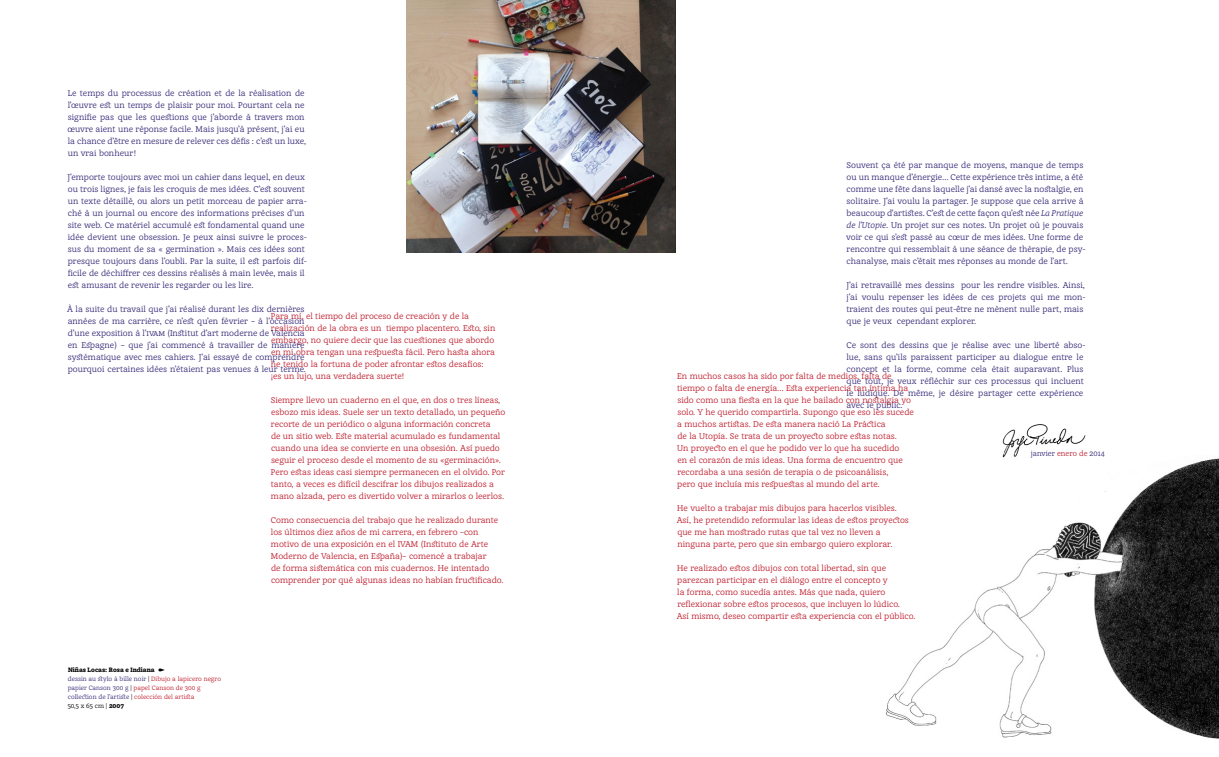
<style>
.page{position:relative;width:1219px;height:757px;background:#fff}
.page>*{position:absolute;margin:0;border:0;box-sizing:border-box;transform-origin:0 0}
.t1{font:8px/12px "Achille FYL";color:#382b78}
.t2{font:8px/12px "Achille FYL";color:#be1e2d}
.t3{font:7px "Achille FYL";color:#382b78}
.t4{font:6px/9px "Achille FYL";color:#382b78}
.s1{font-weight:900;color:#000}
.s2{color:#000}
.s3{color:#be1e2d}
.s4{font-style:italic}
</style>
<div class="page">
<img style="left:886px;top:458px;width:333px;height:281px">
<img style="left:996px;top:424px;width:93px;height:40px">
<img style="left:406px;top:0;width:269px;height:252px">
<p class="t1" style="left:67px;top:87px;width:240px">Le temps du processus de création et de la réalisation de l’œuvre est un temps de plaisir pour moi. Pourtant cela ne signifie pas que les questions que j’aborde à travers mon œuvre aient une réponse facile. Mais jusqu’à présent, j’ai eu la chance d’être en mesure de relever ces défis : c’est un luxe, un vrai bonheur!</p>
<p class="t1" style="left:68px;top:171px;width:241px">J’emporte toujours avec moi un cahier dans lequel, en deux ou trois lignes, je fais les croquis de mes idées. C’est souvent un texte détaillé, ou alors un petit morceau de papier arra&shy;ché à un journal ou encore des informations précises d’un site web. Ce matériel accumulé est fondamental quand une idée devient une obsession. Je peux ainsi suivre le proces&shy;sus du moment de sa « germination ». Mais ces idées sont presque toujours dans l’oubli. Par la suite, il est parfois dif&shy;ficile de déchiffrer ces dessins réalisés à main levée, mais il est amusant de revenir les regarder ou les lire.</p>
<p class="t1" style="left:67px;top:303px;width:240px">à la suite du travail que j’ai réalisé durant les dix dernières années de ma carrière, ce n’est qu’en février – à l’occasion d’une exposition à l’ivam (Institut d’art moderne de Valencia en Espagne) – que j’ai commencé à travailler de manière systématique avec mes cahiers. J’ai essayé de comprendre pourquoi certaines idées n’étaient pas venues à leur terme.</p>
<p class="t2" style="left:271px;top:310px;width:226px">Para mí, el tiempo del proceso de creación y de la realización de la obra es un tiempo placentero. Esto, sin embargo, no quiere decir que las cuestiones que abordo en mi obra tengan una respuesta fácil. Pero hasta ahora he tenido la fortuna de poder afrontar estos desafíos: ¡es un lujo, una verdadera suerte!</p>
<p class="t2" style="left:271px;top:394px;width:236px">Siempre llevo un cuaderno en el que, en dos o tres líneas, esbozo mis ideas. Suele ser un texto detallado, un pequeño recorte de un periódico o alguna información concreta<br>de un sitio web. Este material acumulado es fundamental cuando una idea se convierte en una obsesión. Así puedo seguir el proceso desde el momento de su «germinación».<br>Pero estas ideas casi siempre permanecen en el olvido. Por tanto, a veces es difícil descifrar los dibujos realizados a mano alzada, pero es divertido volver a mirarlos o leerlos.</p>
<p class="t2" style="left:271px;top:514px;width:234px">Como consecuencia del trabajo que he realizado durante los últimos diez años de mi carrera, en febrero –con motivo de una exposición en el IVAM (Instituto de Arte Moderno de Valencia, en España)– comencé a trabajar<br>de forma sistemática con mis cuadernos. He intentado comprender por qué algunas ideas no habían fructificado.</p>
<p class="t4" style="left:68px;top:665px;width:155px"><span class="s1">Niñas Locas: Rosa e Indiana<br></span>dessin au stylo à bille noir <span class="s2">|</span> <span class="s3">Dibujo a lapicero negro </span>papier Canson 300 g <span class="s2">|</span> <span class="s3">papel Canson de 300 g </span>collection de l’artiste <span class="s2">|</span> <span class="s3">colección del artista<br></span><span class="s2">50,5 x 65 cm |</span> <span class="s1">2007</span></p>
<p class="t1" style="left:846px;top:159px;width:241px">Souvent ça été par manque de moyens, manque de temps ou un manque d’énergie… Cette expérience très intime, a été comme une fête dans laquelle j’ai dansé avec la nostalgie, en solitaire. J’ai voulu la partager. Je suppose que cela arrive à beaucoup d’artistes. C’est de cette façon qu’est née <span class="s4">La Pratique de l’Utopie</span>. Un projet sur ces notes. Un projet où je pouvais voir ce qui s’est passé au cœur de mes idées. Une forme de rencontre qui ressemblait à une séance de thérapie, de psy&shy;chanalyse, mais c’était mes réponses au monde de l’art.</p>
<p class="t1" style="left:846px;top:279px;width:241px">J’ai retravaillé mes dessins pour les rendre visibles. Ainsi, j’ai voulu repenser les idées de ces projets qui me mon&shy;traient des routes qui peut-être ne mènent nulle part, mais que je veux cependant explorer.</p>
<p class="t1" style="left:846px;top:339px;width:241px">Ce sont des dessins que je réalise avec une liberté abso&shy;lue, sans qu’ils paraissent participer au dialogue entre le concept et la forme, comme cela était auparavant. Plus que tout, je veux réfléchir sur ces processus qui incluent le ludique. De même, je désire partager cette expérience avec le public.</p>
<p class="t2" style="left:677px;top:370px;width:238px">En muchos casos ha sido por falta de medios, falta de tiempo o falta de energía… Esta experiencia tan íntima ha sido como una fiesta en la que he bailado con nostalgia yo solo. Y he querido compartirla. Supongo que eso les sucede a muchos artistas. De esta manera nació La Práctica<br>de la Utopía. Se trata de un proyecto sobre estas notas.<br>Un proyecto en el que he podido ver lo que ha sucedido<br>en el corazón de mis ideas. Una forma de encuentro que recordaba a una sesión de terapia o de psicoanálisis,<br>pero que incluía mis respuestas al mundo del arte.</p>
<p class="t2" style="left:677px;top:502px;width:234px">He vuelto a trabajar mis dibujos para hacerlos visibles.<br>Así, he pretendido reformular las ideas de estos proyectos que me han mostrado rutas que tal vez no lleven a ninguna parte, pero que sin embargo quiero explorar.</p>
<p class="t2" style="left:677px;top:562px;width:240px">He realizado estos dibujos con total libertad, sin que parezcan participar en el diálogo entre el concepto y<br>la forma, como sucedía antes. Más que nada, quiero reflexionar sobre estos procesos, que incluyen lo lúdico.<br>Así mismo, deseo compartir esta experiencia con el público.</p>
<p class="t3" style="left:1031px;top:449px;width:76px">janvier <span class="s3">enero de</span> 2014</p>
</div>
